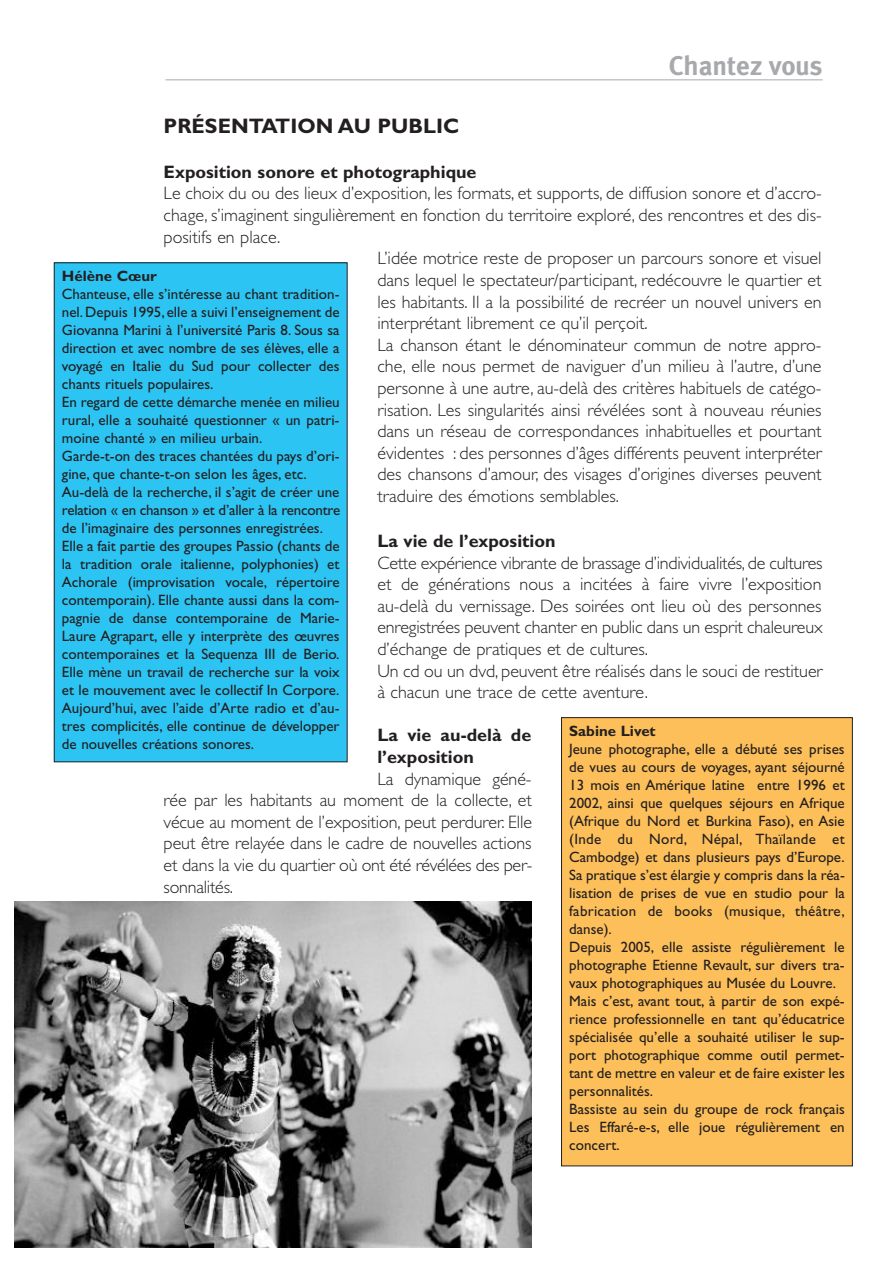
<style>
.page{position:relative;width:893px;height:1263px;background:#fff}
.page>*{position:absolute;margin:0;border:0;box-sizing:border-box;transform-origin:0 0}
.t1{font:700 27px "Meta Plus";color:#a8a9ad}
.t2{font:700 21px "Gill Sans Std";color:#231f20}
.t3{font:300 18px/21.6px "Gill Sans Std";color:#231f20}
.t4{font:700 18px/21.6px "Gill Sans Std";color:#231f20}
.t5{font:15px/18px "Gill Sans Std";color:#231f20}
.t6{font:700 15px "Gill Sans Std";color:#231f20}
</style>
<div class="page">
<div style="left:54px;top:263px;width:293px;height:499px;background:#2cc4f3"></div>
<div style="left:54px;top:263px;width:293px;height:499px;border:1px solid #231f20"></div>
<div style="left:561px;top:718px;width:291px;height:448px;background:#fdbf59"></div>
<div style="left:561px;top:717px;width:292px;height:449px;border:1px solid #231f20"></div>
<hr style="left:165px;top:79px;width:658px;height:1px;background:#a8a9ad">
<img style="left:15px;top:901px;width:516px;height:347px">
<h1 class="t1" style="left:669px;top:50px;width:155px">Chantez vous</h1>
<h2 class="t2" style="left:164px;top:114px;width:297px">PRÉSENTATION AU PUBLIC</h2>
<p class="t4" style="left:164px;top:161px;width:314px">Exposition sonore et photographique</p>
<p class="t3" style="left:164px;top:183px;width:660px">Le choix du ou des lieux d’exposition, les formats, et supports, de diffusion sonore et d’accro-</p>
<p class="t3" style="left:164px;top:204px;width:659px">chage, s’imaginent singulièrement en fonction du territoire exploré, des rencontres et des dis-</p>
<p class="t3" style="left:164px;top:226px;width:118px">positifs en place.</p>
<p class="t3" style="left:377px;top:248px;width:446px">L’idée motrice reste de proposer un parcours sonore et visuel</p>
<p class="t3" style="left:377px;top:269px;width:446px">dans lequel le spectateur/participant, redécouvre le quartier et</p>
<p class="t3" style="left:377px;top:291px;width:446px">les habitants. Il a la possibilité de recréer un nouvel univers en</p>
<p class="t3" style="left:377px;top:312px;width:272px">interprétant librement ce qu’il perçoit.</p>
<p class="t3" style="left:377px;top:334px;width:446px">La chanson étant le dénominateur commun de notre appro-</p>
<p class="t3" style="left:377px;top:356px;width:446px">che, elle nous permet de naviguer d’un milieu à l’autre, d’une</p>
<p class="t3" style="left:377px;top:377px;width:446px">personne à une autre, au-delà des critères habituels de catégo-</p>
<p class="t3" style="left:377px;top:399px;width:446px">risation. Les singularités ainsi révélées sont à nouveau réunies</p>
<p class="t3" style="left:377px;top:420px;width:446px">dans un réseau de correspondances inhabituelles et pourtant</p>
<p class="t3" style="left:377px;top:442px;width:446px">évidentes : des personnes d’âges différents peuvent interpréter</p>
<p class="t3" style="left:377px;top:464px;width:446px">des chansons d’amour, des visages d’origines diverses peuvent</p>
<p class="t3" style="left:377px;top:485px;width:243px">traduire des émotions semblables.</p>
<p class="t4" style="left:377px;top:530px;width:180px">La vie de l’exposition</p>
<p class="t3" style="left:377px;top:552px;width:447px">Cette expérience vibrante de brassage d’individualités, de cultures et de générations nous a incitées à faire vivre l’exposition au-delà du vernissage. Des soirées ont lieu où des personnes enregistrées peuvent chanter en public dans un esprit chaleureux d’échange de pratiques et de cultures.<br>Un cd ou un dvd, peuvent être réalisés dans le souci de restituer à chacun une trace de cette aventure.</p>
<p class="t4" style="left:377px;top:724px;width:155px">La vie au-delà de l’exposition</p>
<p class="t3" style="left:164px;top:768px;width:370px;text-align:justify;text-indent:214px">La dynamique géné&shy;rée par les habitants au moment de la collecte, et vécue au moment de l’exposition, peut perdurer. Elle peut être relayée dans le cadre de nouvelles actions et dans la vie du quartier où ont été révélées des per&shy;sonnalités.</p>
<p class="t6" style="left:62px;top:267px;width:96px">Hélène Cœur</p>
<p class="t5" style="left:62px;top:285px;width:280px">Chanteuse, elle s’intéresse au chant tradition&shy;nel.Depuis 1995, elle a suivi l’enseignement de Giovanna Marini à l’université Paris 8. Sous sa direction et avec nombre de ses élèves, elle a voyagé en Italie du Sud pour collecter des chants rituels populaires.<br>En regard de cette démarche menée en milieu rural, elle a souhaité questionner « un patri&shy;moine chanté » en milieu urbain.<br>Garde-t-on des traces chantées du pays d’ori&shy;gine, que chante-t-on selon les âges, etc.<br>Au-delà de la recherche, il s’agit de créer une relation « en chanson » et d’aller à la rencontre de l’imaginaire des personnes enregistrées.<br>Elle a fait partie des groupes Passio (chants de la tradition orale italienne, polyphonies) et Achorale (improvisation vocale, répertoire contemporain). Elle chante aussi dans la com&shy;pagnie de danse contemporaine de Marie-Laure Agrapart, elle y interprète des œuvres contemporaines et la Sequenza III de Berio.<br>Elle mène un travail de recherche sur la voix et le mouvement avec le collectif In Corpore.<br>Aujourd’hui, avec l’aide d’Arte radio et d’au&shy;tres complicités, elle continue de développer de nouvelles créations sonores.</p>
<p class="t6" style="left:569px;top:722px;width:88px">Sabine Livet</p>
<p class="t5" style="left:569px;top:740px;width:277px">Jeune photographe, elle a débuté ses prises de vues au cours de voyages, ayant séjourné 13 mois en Amérique latine entre 1996 et 2002, ainsi que quelques séjours en Afrique (Afrique du Nord et Burkina Faso), en Asie (Inde du Nord, Népal, Thaïlande et Cambodge) et dans plusieurs pays d’Europe.<br>Sa pratique s’est élargie y compris dans la réa&shy;lisation de prises de vue en studio pour la fabrication de books (musique, théâtre, danse).<br>Depuis 2005, elle assiste régulièrement le photographe Etienne Revault, sur divers tra&shy;vaux photographiques au Musée du Louvre.<br>Mais c’est, avant tout, à partir de son expé&shy;rience professionnelle en tant qu’éducatrice spécialisée qu’elle a souhaité utiliser le sup&shy;port photographique comme outil permet&shy;tant de mettre en valeur et de faire exister les personnalités.<br>Bassiste au sein du groupe de rock français Les Effaré-e-s, elle joue régulièrement en concert.</p>
</div>
